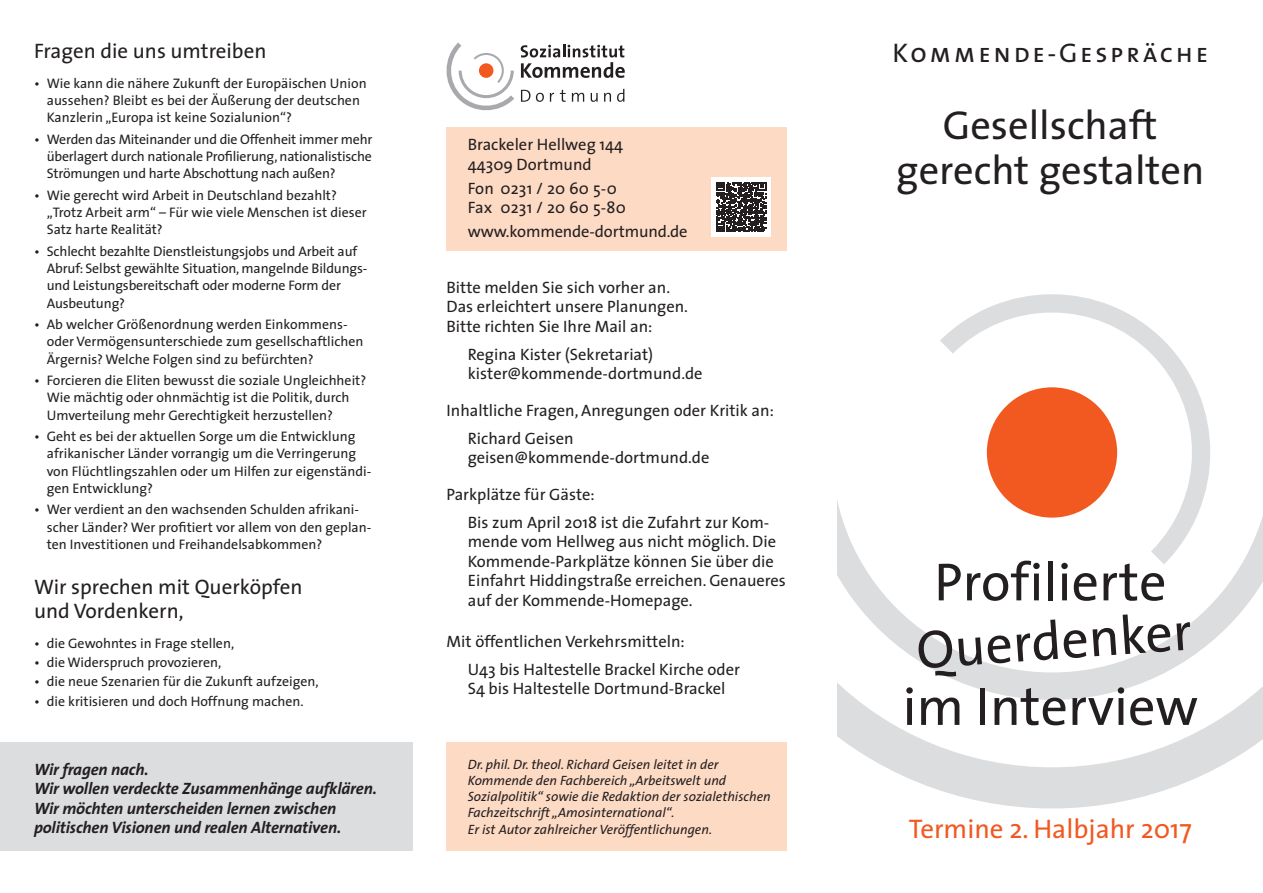
<style>
.page{position:relative;width:1263px;height:893px;background:#fff}
.page>*{position:absolute;margin:0;border:0;box-sizing:border-box;transform-origin:0 0}
.t1{font:54px "The Sans";color:#231f20}
.t2{font:40.5px/45px "The Sans";color:#231f20;text-align:center}
.t3{font:27px "The Sans";color:#f15921}
.t4{font:27px "The Sans Caps";letter-spacing:.1em;color:#231f20}
.t5{font:21px/24px "The Sans";color:#231f20}
.t6{font:16.5px/19.5px "The Sans";color:#231f20}
.t7{font:italic 700 16.5px/19.5px "The Sans";letter-spacing:-.01em;color:#231f20}
.t8{font:13.8px/17.2px "The Sans";color:#231f20}
.t9{font:italic 13.5px/16.2px "The Sans";color:#231f20}
</style>
<div class="page">
<div style="left:446px;top:128px;width:341px;height:123px;background:#fddac4"></div>
<svg style="left:838px;top:700px;width:425px;height:109px"></svg>
<svg style="left:838px;top:505px;width:425px;height:195px"></svg>
<svg style="left:940px;top:294px;width:286px;height:270px"></svg>
<div style="left:446px;top:742px;width:341px;height:108px;background:#fddac4"></div>
<svg style="left:446px;top:43px;width:68px;height:68px"></svg>
<svg style="left:521px;top:90px;width:9px;height:12px"></svg>
<svg style="left:536px;top:93px;width:8px;height:9px"></svg>
<svg style="left:550px;top:93px;width:4px;height:9px"></svg>
<svg style="left:560px;top:90px;width:6px;height:12px"></svg>
<svg style="left:572px;top:93px;width:12px;height:9px"></svg>
<svg style="left:591px;top:93px;width:7px;height:9px"></svg>
<svg style="left:604px;top:93px;width:7px;height:9px"></svg>
<svg style="left:617px;top:89px;width:7px;height:13px"></svg>
<svg style="left:521px;top:44px;width:104px;height:34px"></svg>
<div style="left:711px;top:177px;width:60px;height:60px;background:#fff"></div>
<svg style="left:716px;top:182px;width:50px;height:50px"></svg>
<div style="left:0;top:742px;width:412px;height:108px;background:#dcdddf"></div>
<h3 class="t5" style="left:34px;top:38px;width:234px">Fragen die uns umtreiben</h3>
<p class="t8" style="left:47px;top:74px;width:321px;text-indent:-13px">• Wie kann die nähere Zukunft der Europäischen Union aussehen? Bleibt es bei der Äußerung der deutschen<br>Kanzlerin „Europa ist keine Sozialunion“?</p>
<p class="t8" style="left:47px;top:130px;width:327px;text-align:justify;text-indent:-13px">• Werden das Miteinander und die Offenheit immer mehr überlagert durch nationale Profilierung, nationalistische Strömungen und harte Abschottung nach außen?</p>
<p class="t8" style="left:47px;top:186px;width:321px;text-indent:-13px">• Wie gerecht wird Arbeit in Deutschland bezahlt? „Trotz Arbeit arm“ – Für wie viele Menschen ist dieser<br>Satz harte Realität?</p>
<p class="t8" style="left:47px;top:242px;width:322px;text-indent:-13px">• Schlecht bezahlte Dienstleistungsjobs und Arbeit auf Abruf: Selbst gewählte Situation, mangelnde Bildungs&shy;und Leistungsbereitschaft oder moderne Form der Ausbeutung?</p>
<p class="t8" style="left:47px;top:315px;width:318px;text-indent:-13px">• Ab welcher Größenordnung werden Einkommens&shy;oder Vermögensunterschiede zum gesellschaftlichen<br>Ärgernis? Welche Folgen sind zu befürchten?</p>
<p class="t8" style="left:47px;top:371px;width:321px;text-indent:-13px">• Forcieren die Eliten bewusst die soziale Ungleichheit?<br>Wie mächtig oder ohnmächtig ist die Politik, durch<br>Umverteilung mehr Gerechtigkeit herzustellen?</p>
<p class="t8" style="left:47px;top:427px;width:326px;text-indent:-13px">• Geht es bei der aktuellen Sorge um die Entwicklung afrikanischer Länder vorrangig um die Verringerung von Flüchtlingszahlen oder um Hilfen zur eigenständi&shy;gen Entwicklung?</p>
<p class="t8" style="left:47px;top:501px;width:326px;text-indent:-13px">• Wer verdient an den wachsenden Schulden afrikani&shy;scher Länder? Wer profitiert vor allem von den geplan&shy;ten Investitionen und Freihandelsabkommen?</p>
<h3 class="t5" style="left:34px;top:574px;width:270px">Wir sprechen mit Querköpfen und Vordenkern,</h3>
<p class="t8" style="left:34px;top:634px;width:202px">• die Gewohntes in Frage stellen,</p>
<p class="t8" style="left:34px;top:653px;width:189px">• die Widerspruch provozieren,</p>
<p class="t8" style="left:34px;top:673px;width:286px">• die neue Szenarien für die Zukunft aufzeigen,</p>
<p class="t8" style="left:34px;top:692px;width:271px">• die kritisieren und doch Hoffnung machen.</p>
<p class="t7" style="left:34px;top:759px;width:344px">Wir fragen nach.<br>Wir wollen verdeckte Zusammenhänge aufklären.<br>Wir möchten unterscheiden lernen zwischen politischen Visionen und realen Alternativen.</p>
<p class="t6" style="left:468px;top:134px;width:157px">Brackeler Hellweg 144<br>44309 Dortmund</p>
<p class="t6" style="left:468px;top:178px;width:160px">Fon 0231 / 20 60 5-0<br>Fax 0231 / 20 60 5-80</p>
<p class="t6" style="left:468px;top:221px;width:221px">www.kommende-dortmund.de</p>
<p class="t6" style="left:446px;top:277px;width:243px">Bitte melden Sie sich vorher an.<br>Das erleichtert unsere Planungen.<br>Bitte richten Sie Ihre Mail an:</p>
<p class="t6" style="left:468px;top:344px;width:236px">Regina Kister (Sekretariat) kister@kommende-dortmund.de</p>
<p class="t6" style="left:468px;top:396px;width:308px;line-height:28px;text-indent:-21px">Inhaltliche Fragen, Anregungen oder Kritik an:<br>Richard Geisen</p>
<p class="t6" style="left:468px;top:447px;width:243px">geisen@kommende-dortmund.de</p>
<p class="t6" style="left:468px;top:480px;width:303px;line-height:28px;text-indent:-21px">Parkplätze für Gäste:<br>Bis zum April 2018 ist die Zufahrt zur Kom-</p>
<p class="t6" style="left:468px;top:531px;width:320px">mende vom Hellweg aus nicht möglich. Die Kommende-Parkplätze können Sie über die Einfahrt Hiddingstraße erreichen. Genaueres auf der Kommende-Homepage.</p>
<p class="t6" style="left:468px;top:626px;width:274px;line-height:28px;text-indent:-21px">Mit öffentlichen Verkehrsmitteln:<br>U43 bis Haltestelle Brackel Kirche oder</p>
<p class="t6" style="left:468px;top:678px;width:259px">S4 bis Haltestelle Dortmund-Brackel</p>
<p class="t9" style="left:468px;top:756px;width:304px">Dr. phil. Dr. theol. Richard Geisen leitet in der Kommende den Fachbereich „Arbeitswelt und Sozialpolitik“ sowie die Redaktion der sozialethischen Fachzeitschrift „Amosinternational“.<br>Er ist Autor zahlreicher Veröffentlichungen.</p>
<h3 class="t4" style="left:892px;top:31px;width:317px">Kommende-Gespräche</h3>
<h2 class="t2" style="left:896px;top:102px;width:310px">Gesellschaft gerecht gestalten</h2>
<h1 class="t1" style="left:934px;top:537px;width:234px">Profilierte</h1>
<h1 class="t1" style="left:913px;top:606px;width:277px;rotate:-4deg">Querdenker</h1>
<h1 class="t1" style="left:902px;top:662px;width:297px">im Interview</h1>
<h3 class="t3" style="left:909px;top:807px;width:284px">Termine 2. Halbjahr 2017</h3>
</div>
